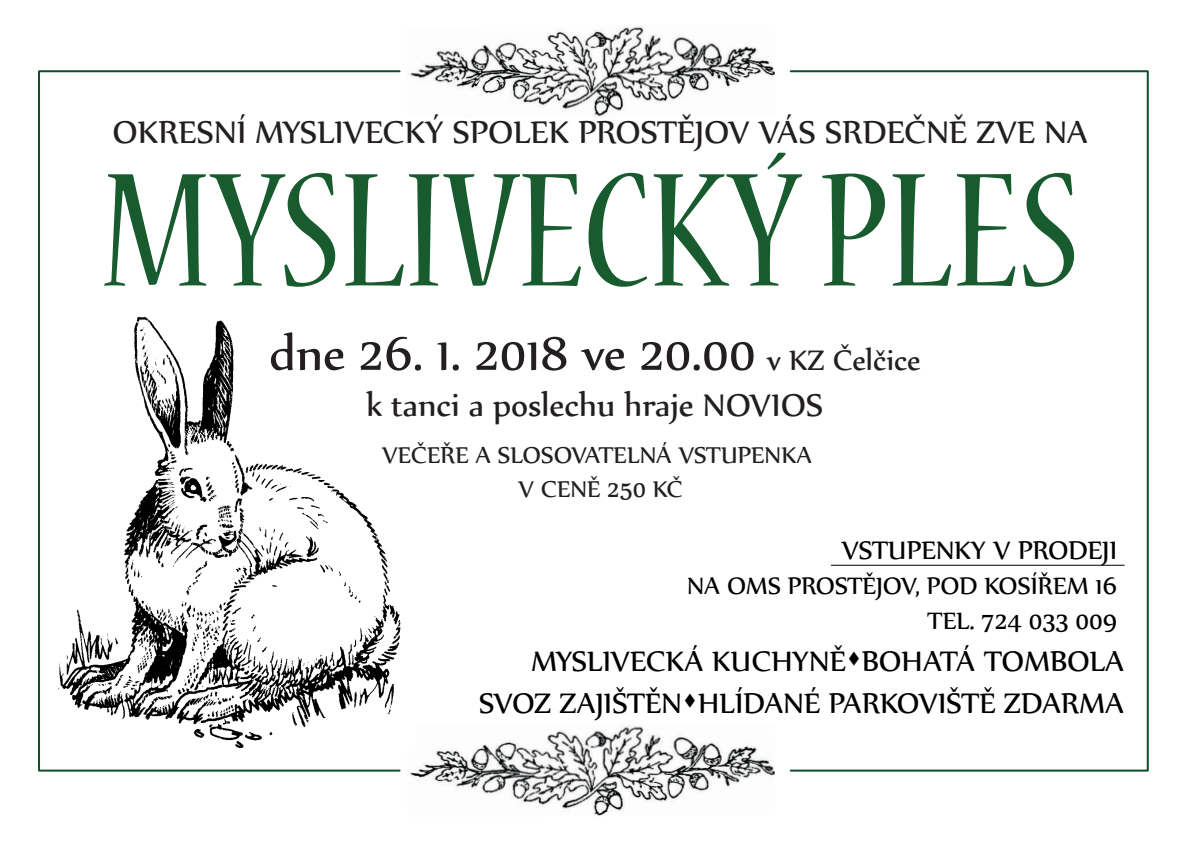
<style>
.page{position:relative;width:1191px;height:842px;background:#fff}
.page>*{position:absolute;margin:0;border:0;box-sizing:border-box;transform-origin:0 0}
.t1{font:condensed 180.2px "Nueva Std";color:#175b2e}
.t2{font:57px "Nyala";color:#231f20}
.t3{font:38.3px "Nyala";color:#231f20}
.t4{font:34.5px/41.4px "Nyala";color:#000001;text-align:right}
.t5{font:31px "Nyala";color:#000001}
.t6{font:29px/34.8px "Nyala";color:#000001;text-align:right}
.t7{font:28px/33.6px "Nyala";color:#231f20;text-align:center}
.s1{font-size:34.5px}
</style>
<div class="page">
<img style="left:409px;top:26px;width:366px;height:91px">
<img style="left:409px;top:726px;width:366px;height:91px">
<div style="left:789px;top:70px;width:359px;height:702px;border:2px solid #0e4f27"></div>
<hr style="left:831px;top:565px;width:293px;height:1px;background:#010104">
<img style="left:59px;top:316px;width:357px;height:434px">
<p class="t3" style="left:112px;top:108px;width:977px">OKRESNÍ MYSLIVECKÝ SPOLEK PROSTĚJOV VÁS SRDEČNĚ ZVE NA</p>
<h1 class="t1" style="left:102px;top:150px;width:980px">MYSLIVECKÝ PLES</h1>
<h2 class="t2" style="left:269px;top:319px;width:653px">dne 26. 1. 2018 ve 20.00 <span class="s1">v KZ Čelčice</span></h2>
<p class="t3" style="left:366px;top:382px;width:459px">k tanci a poslechu hraje NOVIOS</p>
<p class="t7" style="left:382px;top:438px;width:431px">VEČEŘE A SLOSOVATELNÁ VSTUPENKA<br>V CENĚ 250 KČ</p>
<p class="t5" style="left:842px;top:531px;width:277px">VSTUPENKY V PRODEJI</p>
<p class="t6" style="left:687px;top:567px;width:432px">NA OMS PROSTĚJOV, POD KOSÍŘEM 16<br>TEL. 724 033 009</p>
<p class="t4" style="left:479px;top:640px;width:647px">MYSLIVECKÁ KUCHYNĚ▲BOHATÁ TOMBOLA<br>SVOZ ZAJIŠTĚN▲HLÍDANÉ PARKOVIŠTĚ ZDARMA</p>
</div>
